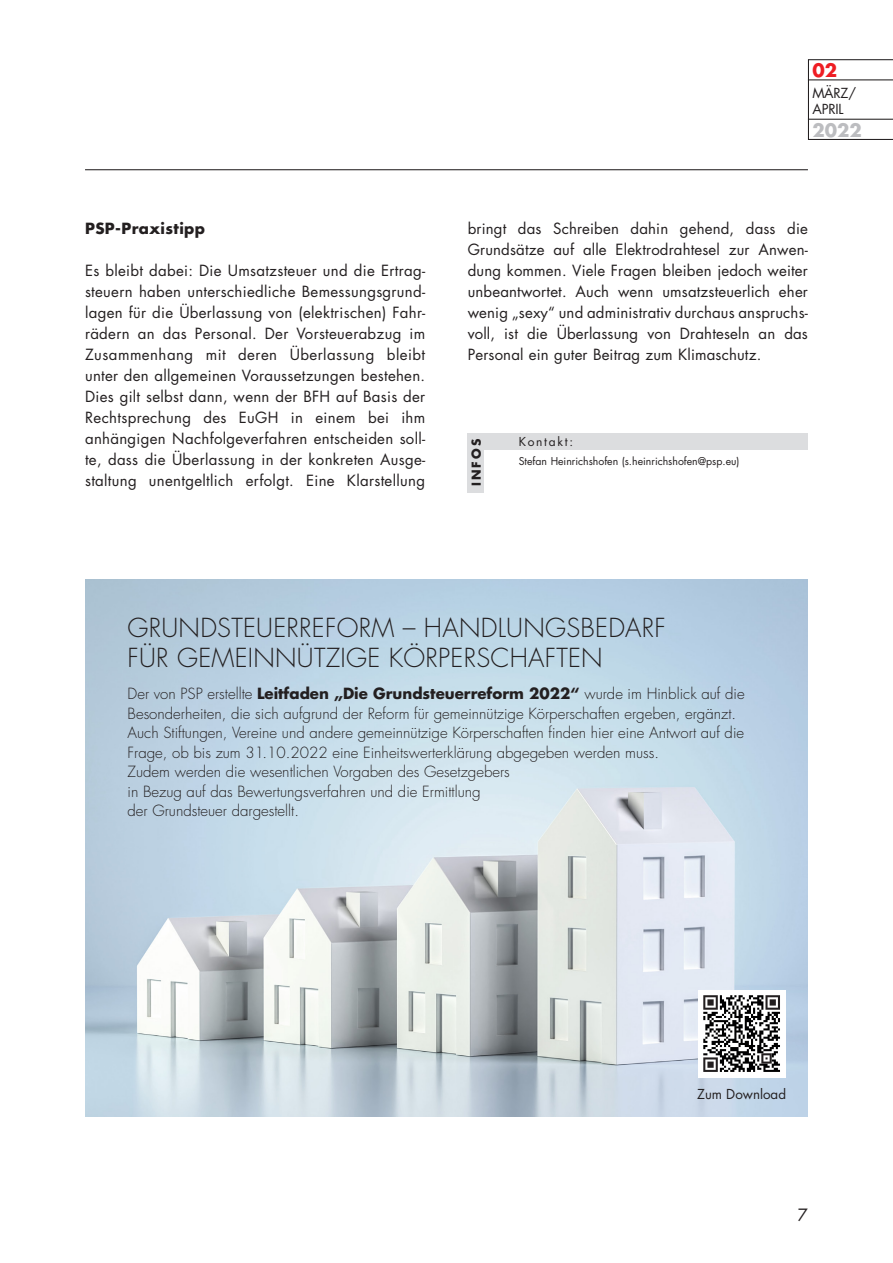
<style>
.page{position:relative;width:893px;height:1263px;background:#fff}
.page>*{position:absolute;margin:0;border:0;box-sizing:border-box;transform-origin:0 0}
.t1{font:300 25.5px/30.6px "Futura Std";letter-spacing:.01em;color:#231f20}
.t2{font:700 18px "Futura Std";color:#bcbdc0}
.t3{font:700 18px "Futura Std";color:#ee1d23}
.t4{font:16.5px "Futura Std";color:#231f20}
.t5{font:15px/21px "Futura Std";letter-spacing:.015em;color:#231f20;text-align:justify}
.t6{font:300 15px/19.5px "Futura Std";color:#231f20}
.t7{font:700 15px "Futura Std";letter-spacing:.025em;color:#231f20}
.t8{font:13.5px/16.5px "Futura Std";letter-spacing:-.01em;color:#231f20}
.t9{font:13.35px "Futura Std";color:#231f20}
.t10{font:12px "Futura";letter-spacing:.14em;color:#231f20}
.t11{font:700 12px "Futura";letter-spacing:.18em;color:#231f20}
.t12{font:10.5px "Futura Std";color:#231f20}
.s1{font-weight:700}
</style>
<div class="page">
<div style="left:468px;top:433px;width:340px;height:17px;background:#dcdddf"></div>
<div style="left:468px;top:433px;width:16px;height:59px;background:#dcdddf"></div>
<img style="left:85px;top:580px;width:723px;height:536px">
<div style="left:698px;top:990px;width:87px;height:87px;background:#fff"></div>
<svg style="left:703px;top:995px;width:77px;height:77px"></svg>
<svg style="left:808px;top:59px;width:85px;height:81px"></svg>
<hr style="left:85px;top:169px;width:723px;height:1px;background:#231f20">
<hr style="left:808px;top:79px;width:85px;height:1px;background:#231f20">
<hr style="left:808px;top:119px;width:85px;height:1px;background:#231f20">
<p class="t3" style="left:812px;top:58px;width:26px">02</p>
<p class="t8" style="left:812px;top:85px;width:45px">MÄRZ/<br>APRIL</p>
<p class="t7" style="left:85px;top:218px;width:122px">PSP-Praxistipp</p>
<p class="t5" style="left:85px;top:260px;width:342px">Es bleibt dabei: Die Umsatzsteuer und die Ertrag&shy;steuern haben unterschiedliche Bemessungsgrund&shy;lagen für die Überlassung von (elektrischen) Fahr&shy;rädern an das Personal. Der Vorsteuerabzug im Zusammenhang mit deren Überlassung bleibt unter den allgemeinen Voraussetzungen bestehen.<br>Dies gilt selbst dann, wenn der BFH auf Basis der Rechtsprechung des EuGH in einem bei ihm anhängigen Nachfolgeverfahren entscheiden soll&shy;te, dass die Überlassung in der konkreten Ausge&shy;staltung unentgeltlich erfolgt. Eine Klarstellung</p>
<p class="t2" style="left:812px;top:118px;width:51px">2022</p>
<p class="t5" style="left:468px;top:218px;width:342px">bringt das Schreiben dahin gehend, dass die Grundsätze auf alle Elektrodrahtesel zur Anwen&shy;dung kommen. Viele Fragen bleiben jedoch weiter unbeantwortet. Auch wenn umsatzsteuerlich eher wenig „sexy“ und administrativ durchaus anspruchs&shy;voll, ist die Überlassung von Drahteseln an das Personal ein guter Beitrag zum Klimaschutz.</p>
<p class="t11" style="left:468px;top:486px;width:49px;rotate:-90deg">INFOS</p>
<p class="t10" style="left:519px;top:433px;width:56px">Kontakt:</p>
<p class="t12" style="left:519px;top:454px;width:222px">Stefan Heinrichshofen (s.heinrichshofen@psp.eu)</p>
<h1 class="t1" style="left:128px;top:613px;width:540px">GRUNDSTEUERREFORM – HANDLUNGSBEDARF<br>FÜR GEMEINNÜTZIGE KÖRPERSCHAFTEN</h1>
<p class="t6" style="left:128px;top:684px;width:619px">Der von PSP erstellte <span class="s1">Leitfaden „Die Grundsteuerreform 2022“</span> wurde im Hinblick auf die Besonderheiten, die sich aufgrund der Reform für gemeinnützige Körperschaften ergeben, ergänzt.<br>Auch Stiftungen, Vereine und andere gemeinnützige Körperschaften finden hier eine Antwort auf die Frage, ob bis zum 31.10.2022 eine Einheitswerterklärung abgegeben werden muss.<br>Zudem werden die wesentlichen Vorgaben des Gesetzgebers<br>in Bezug auf das Bewertungsverfahren und die Ermittlung<br>der Grundsteuer dargestellt.</p>
<p class="t9" style="left:697px;top:1085px;width:90px">Zum Download</p>
<p class="t4" style="left:798px;top:1204px;width:12px">7</p>
</div>
